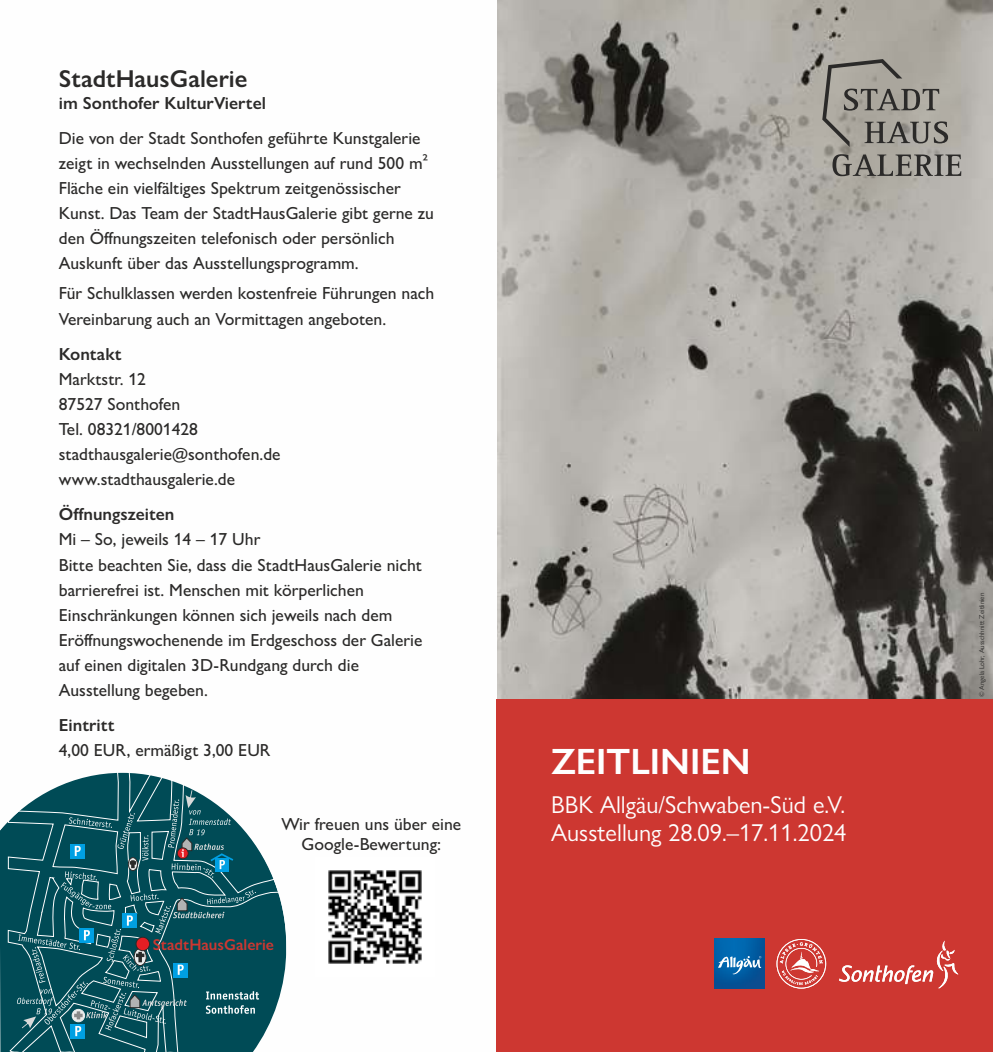
<style>
.page{position:relative;width:993px;height:1052px;background:#fff}
.page>*{position:absolute;margin:0;border:0;box-sizing:border-box;transform-origin:0 0}
.t1{font:600 36.75px "Gill Sans Nova";color:#fefefe}
.t2{font:24.5px/28.2px "Gill Sans Nova";color:#fefefe}
.t3{font:600 24.5px "Gill Sans Nova";color:#2b2a29}
.t4{font:500 17.5px/25px "Gill Sans Nova";color:#2b2a29}
.t5{font:600 17.5px "Gill Sans Nova";color:#2b2a29}
.t6{font:600 15.75px "Gill Sans Nova";color:#cd3731}
.t7{font:7px "Gill Sans Nova";color:#2b2a29}
</style>
<div class="page">
<img style="left:497px;top:0;width:495px;height:699px">
<div style="left:496px;top:699px;width:496px;height:353px;background:#cd3731"></div>
<img style="left:714px;top:939px;width:50px;height:49px">
<svg style="left:839px;top:940px;width:118px;height:48px"></svg>
<svg style="left:776px;top:939px;width:49px;height:49px"></svg>
<svg style="left:717px;top:956px;width:44px;height:18px"></svg>
<svg style="left:822px;top:59px;width:125px;height:88px"></svg>
<svg style="left:832px;top:154px;width:128px;height:22px"></svg>
<img style="left:328px;top:870px;width:94px;height:94px">
<svg style="left:0;top:772px;width:287px;height:280px"></svg>
<h2 class="t3" style="left:59px;top:69px;width:190px">StadtHausGalerie</h2>
<p class="t5" style="left:59px;top:96px;width:208px">im Sonthofer KulturViertel</p>
<p class="t4" style="left:59px;top:127px;width:376px">Die von der Stadt Sonthofen geführte Kunstgalerie zeigt in wechselnden Ausstellungen auf rund 500 m²<br>Fläche ein vielfältiges Spektrum zeitgenössischer Kunst. Das Team der StadtHausGalerie gibt gerne zu den Öffnungszeiten telefonisch oder persönlich Auskunft über das Ausstellungsprogramm.</p>
<p class="t4" style="left:59px;top:283px;width:377px">Für Schulklassen werden kostenfreie Führungen nach<br>Vereinbarung auch an Vormittagen angeboten.</p>
<p class="t5" style="left:59px;top:347px;width:64px">Kontakt</p>
<p class="t4" style="left:59px;top:368px;width:223px">Marktstr. 12<br>87527 Sonthofen<br>Tel. 08321/8001428 stadthausgalerie@sonthofen.de www.stadthausgalerie.de</p>
<p class="t5" style="left:59px;top:507px;width:117px">Öffnungszeiten</p>
<p class="t4" style="left:59px;top:529px;width:365px">Mi – So, jeweils 14 – 17 Uhr<br>Bitte beachten Sie, dass die StadtHausGalerie nicht barrierefrei ist. Menschen mit körperlichen Einschränkungen können sich jeweils nach dem Eröffnungswochenende im Erdgeschoss der Galerie auf einen digitalen 3D-Rundgang durch die Ausstellung begeben.</p>
<p class="t5" style="left:59px;top:718px;width:57px">Eintritt</p>
<p class="t4" style="left:59px;top:740px;width:213px">4,00 EUR, ermäßigt 3,00 EUR</p>
<p class="t4" style="left:281px;top:815px;width:181px;line-height:20.1px;text-align:center">Wir freuen uns über eine<br>Google-Bewertung:</p>
<p class="t6" style="left:153px;top:938px;width:123px">StadtHausGalerie</p>
<h1 class="t1" style="left:551px;top:747px;width:201px">ZEITLINIEN</h1>
<h2 class="t2" style="left:551px;top:793px;width:297px">BBK Allgäu/Schwaben-Süd e.V.<br>Ausstellung 28.09.–17.11.2024</h2>
<p class="t7" style="left:978px;top:697px;width:106px;rotate:-90deg">© Angela Lohr, Ausschhnitt Zeitlinien</p>
</div>
